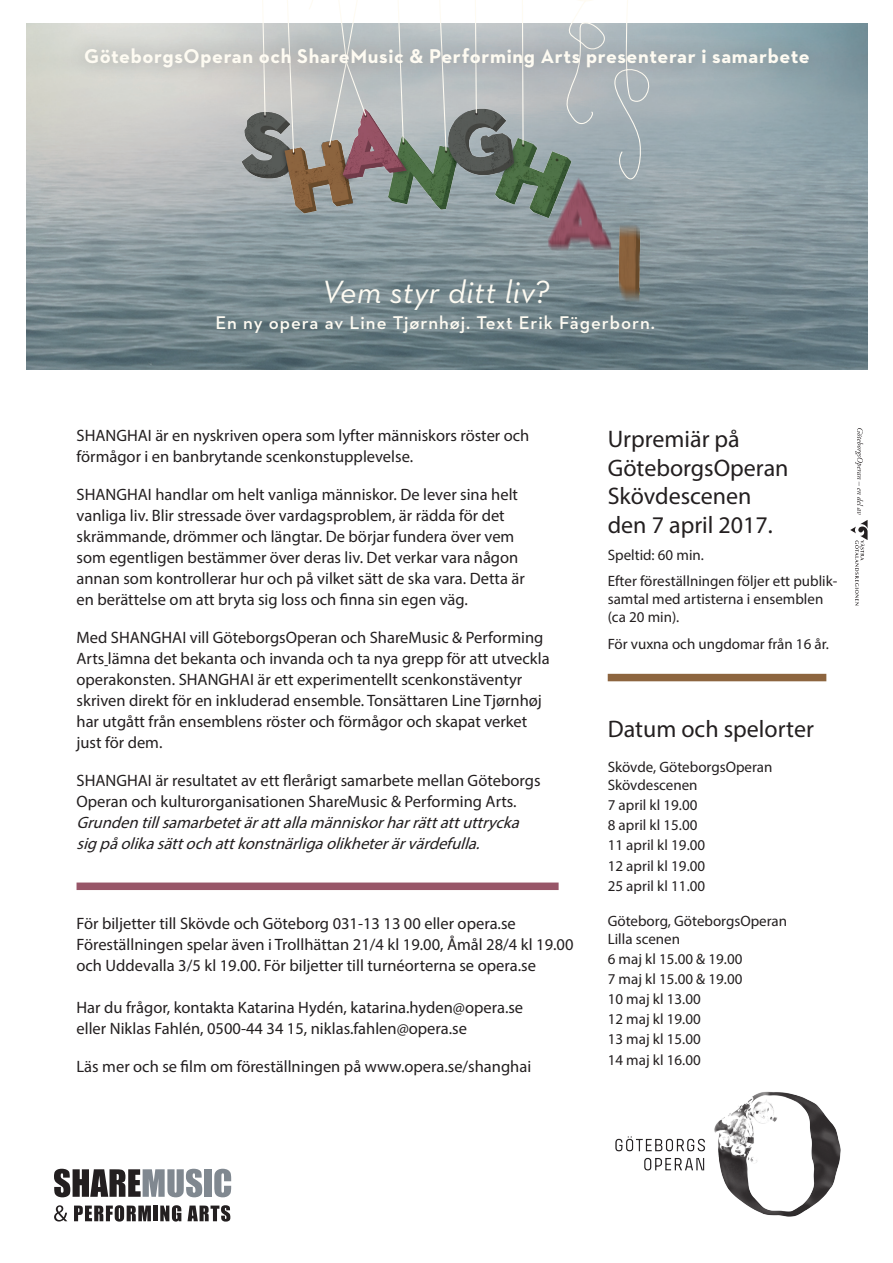
<style>
.page{position:relative;width:893px;height:1263px;background:#fff}
.page>*{position:absolute;margin:0;border:0;box-sizing:border-box;transform-origin:0 0}
.t1{font:italic 32.85px "Neutraface 2 Text";letter-spacing:.01em;color:#fefbf2}
.t2{font:24px/28.8px "Myriad Pro";color:#231f20}
.t3{font:700 20.25px "Neutraface 2 Text";letter-spacing:.03em;color:#fefbf2}
.t4{font:600 18.75px "Neutraface 2 Text";letter-spacing:.05em;color:#fefbf2}
.t5{font:16.5px/21px "Myriad Pro";color:#231f20}
.t6{font:15px/18px "Myriad Pro";color:#231f20}
.s1{font-style:italic}
</style>
<div class="page">
<img style="left:615px;top:1091px;width:226px;height:126px">
<svg style="left:54px;top:1169px;width:148px;height:28px"></svg>
<div style="left:204px;top:1169px;width:8px;height:28px;background:#808890"></div>
<svg style="left:214px;top:1169px;width:17px;height:28px"></svg>
<svg style="left:74px;top:1205px;width:77px;height:16px"></svg>
<hr style="left:154px;top:1205px;width:4px;height:16px;background:#231f20">
<svg style="left:160px;top:1205px;width:21px;height:16px"></svg>
<svg style="left:188px;top:1205px;width:42px;height:16px"></svg>
<svg style="left:54px;top:1205px;width:13px;height:16px"></svg>
<div style="left:77px;top:882px;width:482px;height:8px;background:#985668"></div>
<div style="left:608px;top:674px;width:218px;height:7px;background:#8d653f"></div>
<img style="left:27px;top:24px;width:841px;height:346px">
<img style="left:185px;top:86px;width:524px;height:256px">
<svg style="left:261px;top:0;width:5px;height:117px"></svg>
<svg style="left:328px;top:3px;width:40px;height:144px"></svg>
<svg style="left:395px;top:3px;width:10px;height:142px"></svg>
<svg style="left:436px;top:0;width:11px;height:153px"></svg>
<svg style="left:521px;top:0;width:3px;height:146px"></svg>
<svg style="left:556px;top:0;width:99px;height:187px"></svg>
<svg style="left:285px;top:0;width:35px;height:154px"></svg>
<svg style="left:474px;top:0;width:4px;height:115px"></svg>
<div style="left:67px;top:30px;width:761px;height:56px;background:#231f20;opacity:.33"></div>
<svg style="left:850px;top:428px;width:18px;height:177px"></svg>
<p class="t3" style="left:84px;top:43px;width:727px">GöteborgsOperan och ShareMusic &amp; Performing Arts presenterar i samarbete</p>
<p class="t1" style="left:321px;top:271px;width:229px">Vem styr ditt liv?</p>
<p class="t4" style="left:216px;top:311px;width:441px">En ny opera av Line Tjørnhøj. Text Erik Fägerborn.</p>
<p class="t5" style="left:77px;top:425px;width:454px">SHANGHAI är en nyskriven opera som lyfter människors röster och förmågor i en banbrytande scenkonstupplevelse.</p>
<p class="t5" style="left:77px;top:484px;width:450px">SHANGHAI handlar om helt vanliga människor. De lever sina helt vanliga liv. Blir stressade över vardagsproblem, är rädda för det skrämmande, drömmer och längtar. De börjar fundera över vem som egentligen bestämmer över deras liv. Det verkar vara någon annan som kontrollerar hur och på vilket sätt de ska vara. Detta är en berättelse om att bryta sig loss och finna sin egen väg.</p>
<p class="t5" style="left:77px;top:627px;width:475px">Med SHANGHAI vill GöteborgsOperan och ShareMusic &amp; Performing Arts lämna det bekanta och invanda och ta nya grepp för att utveckla operakonsten. SHANGHAI är ett experimentellt scenkonstäventyr skriven direkt för en inkluderad ensemble. Tonsättaren Line Tjørnhøj har utgått från ensemblens röster och förmågor och skapat verket just för dem.</p>
<p class="t5" style="left:77px;top:770px;width:465px">SHANGHAI är resultatet av ett flerårigt samarbete mellan Göteborgs Operan och kulturorganisationen ShareMusic &amp; Performing Arts.<br><span class="s1">Grundentillsamarbetetärattallamänniskorharrättattuttrycka sigpåolikasättochattkonstnärligaolikheterärvärdefulla.</span></p>
<p class="t5" style="left:77px;top:912px;width:441px">För biljetter till Skövde och Göteborg 031-13 13 00 eller opera.se</p>
<p class="t5" style="left:77px;top:933px;width:498px">Föreställningen spelar även i Trollhättan 21/4 kl 19.00, Åmål 28/4 kl 19.00</p>
<p class="t5" style="left:77px;top:954px;width:461px">och Uddevalla 3/5 kl 19.00. För biljetter till turnéorterna se opera.se</p>
<p class="t5" style="left:77px;top:996px;width:448px">Har du frågor, kontakta Katarina Hydén, katarina.hyden@opera.se eller Niklas Fahlén, 0500-44 34 15, niklas.fahlen@opera.se</p>
<p class="t5" style="left:77px;top:1055px;width:456px">Läs mer och se film om föreställningen på www.opera.se/shanghai</p>
<p class="t2" style="left:608px;top:424px;width:182px">Urpremiär på<br>GöteborgsOperan<br>Skövdescenen den 7 april 2017.</p>
<p class="t6" style="left:608px;top:545px;width:98px">Speltid: 60 min.</p>
<p class="t6" style="left:608px;top:572px;width:231px">Efter föreställningen följer ett publik&shy;samtal med artisterna i ensemblen (ca 20 min).</p>
<p class="t6" style="left:608px;top:634px;width:223px">För vuxna och ungdomar från 16 år.</p>
<p class="t2" style="left:608px;top:714px;width:208px">Datum och spelorter</p>
<p class="t6" style="left:608px;top:758px;width:166px">Skövde, GöteborgsOperan<br>Skövdescenen</p>
<p class="t6" style="left:608px;top:796px;width:91px">7 april kl 19.00</p>
<p class="t6" style="left:608px;top:816px;width:91px">8 april kl 15.00</p>
<p class="t6" style="left:608px;top:836px;width:99px">11 april kl 19.00</p>
<p class="t6" style="left:608px;top:856px;width:99px">12 april kl 19.00</p>
<p class="t6" style="left:608px;top:876px;width:99px">25 april kl 11.00</p>
<p class="t6" style="left:608px;top:911px;width:181px">Göteborg, GöteborgsOperan<br>Lilla scenen</p>
<p class="t6" style="left:608px;top:949px;width:136px">6 maj kl 15.00 &amp; 19.00</p>
<p class="t6" style="left:608px;top:970px;width:136px">7 maj kl 15.00 &amp; 19.00</p>
<p class="t6" style="left:608px;top:990px;width:95px">10 maj kl 13.00</p>
<p class="t6" style="left:608px;top:1010px;width:95px">12 maj kl 19.00</p>
<p class="t6" style="left:608px;top:1030px;width:95px">13 maj kl 15.00</p>
<p class="t6" style="left:608px;top:1050px;width:95px">14 maj kl 16.00</p>
</div>
